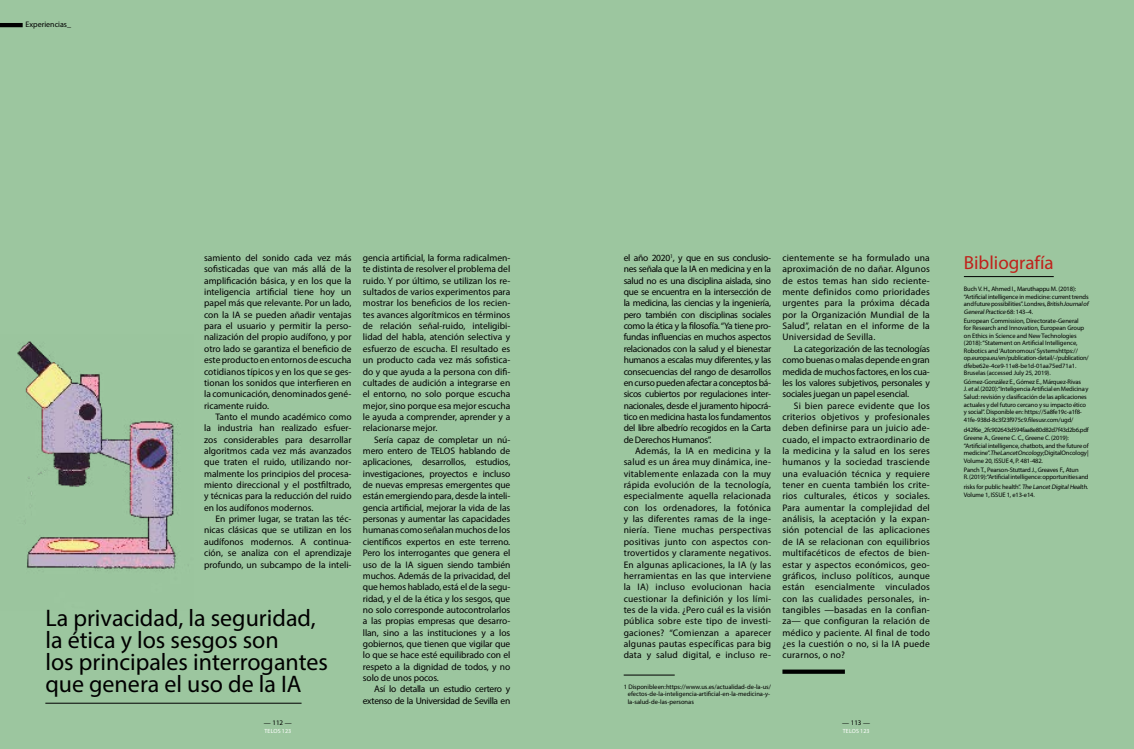
<style>
.page{position:relative;width:1134px;height:749px;background:#fff}
.page>*{position:absolute;margin:0;border:0;box-sizing:border-box;transform-origin:0 0}
.t1{font:24px/22px "Myriad Pro";color:#000}
.t2{font:19px "Myriad Pro";color:#c0211b}
.t3{font:9.5px/11.3px "Myriad Pro";color:#000;text-align:justify}
.t4{font:9.5px/11.3px "Myriad Pro";letter-spacing:-.03em;color:#000;text-align:right}
.t5{font:8px "Myriad Pro";color:#000}
.t6{font:7px "Myriad Pro";color:#000}
.t7{font:6.5px/7.5px "Myriad Pro";letter-spacing:-.02em;color:#000}
.t8{font:6.5px/7.5px "Myriad Pro";color:#000}
.t9{font:6.5px/8.9px "Myriad Pro";letter-spacing:-.04em;color:#000}
.t10{font:6px "Myriad Pro";letter-spacing:.01em;color:#fff}
</style>
<div class="page">
<div style="left:0;top:0;width:1134px;height:748px;background:#9cc69f"></div>
<hr style="left:964px;top:276px;width:90px;height:1px;background:#000">
<img style="left:17px;top:341px;width:172px;height:230px">
<hr style="left:624px;top:674px;width:51px;height:1px;background:#000">
<svg style="left:782px;top:669px;width:63px;height:4px"></svg>
<hr style="left:45px;top:702px;width:257px;height:1px;background:#000">
<hr style="left:0;top:23px;width:23px;height:4px;background:#000">
<p class="t5" style="left:26px;top:20px;width:47px">Experiencias_</p>
<p class="t3" style="left:204px;top:252px;width:149px">samiento del sonido cada vez más sofisticadas que van más allá de la amplificación básica, y en los que la inteligencia artificial tiene hoy un papel más que relevante. Por un lado, con la IA se pueden añadir ventajas para el usuario y permitir la perso&shy;nalización del propio audífono, y por otro lado se garantiza el beneficio de este producto en entornos de escucha cotidianos típicos y en los que se ges&shy;tionan los sonidos que interfieren en la comunicación, denominados gené&shy;ricamente ruido.</p>
<p class="t3" style="left:204px;top:411px;width:149px;text-indent:11px">Tanto el mundo académico como la industria han realizado esfuer&shy;zos considerables para desarrollar algoritmos cada vez más avanzados que traten el ruido, utilizando nor&shy;malmente los principios del procesa&shy;miento direccional y el postfiltrado, y técnicas para la reducción del ruido en los audífonos modernos.</p>
<p class="t3" style="left:204px;top:513px;width:149px;text-indent:11px">En primer lugar, se tratan las téc&shy;nicas clásicas que se utilizan en los audífonos modernos. A continua&shy;ción, se analiza con el aprendizaje profundo, un subcampo de la inteli-</p>
<h1 class="t1" style="left:45px;top:606px;width:284px">La privacidad, la seguridad, la ética y los sesgos son<br>los principales interrogantes que genera el uso de la IA</h1>
<p class="t6" style="left:264px;top:718px;width:29px">— 112 —</p>
<p class="t10" style="left:264px;top:727px;width:28px">TELOS 123</p>
<p class="t3" style="left:363px;top:252px;width:149px">gencia artificial, la forma radicalmen&shy;te distinta de resolver el problema del ruido. Y por último, se utilizan los re&shy;sultados de varios experimentos para mostrar los beneficios de los recien&shy;tes avances algorítmicos en términos de relación señal-ruido, inteligibi&shy;lidad del habla, atención selectiva y esfuerzo de escucha. El resultado es un producto cada vez más sofistica&shy;do y que ayuda a la persona con difi&shy;cultades de audición a integrarse en el entorno, no solo porque escucha mejor, sino porque esa mejor escucha le ayuda a comprender, aprender y a relacionarse mejor.</p>
<p class="t3" style="left:363px;top:433px;width:149px;text-indent:11px">Sería capaz de completar un nú&shy;mero entero de TELOS hablando de aplicaciones, desarrollos, estudios, investigaciones, proyectos e incluso de nuevas empresas emergentes que están emergiendo para, desde la inteli&shy;gencia artificial, mejorar la vida de las personas y aumentar las capacidades humanas como señalan muchos de los científicos expertos en este terreno.<br>Pero los interrogantes que genera el uso de la IA siguen siendo también muchos. Además de la privacidad, del que hemos hablado, está el de la segu&shy;ridad, y el de la ética y los sesgos, que no solo corresponde autocontrolarlos a las propias empresas que desarro&shy;llan, sino a las instituciones y a los gobiernos, que tienen que vigilar que lo que se hace esté equilibrado con el respeto a la dignidad de todos, y no solo de unos pocos.</p>
<p class="t4" style="left:363px;top:683px;width:149px">Así lo detalla un estudio certero y extenso de la Universidad de Sevilla en</p>
<p class="t8" style="left:628px;top:682px;width:145px;text-indent:-4px">1 Disponible en: https://www.us.es/actualidad-de-la-us/ efectos-de-la-inteligencia-artificial-en-la-medicina-y&shy;la-salud-de-las-personas</p>
<p class="t3" style="left:624px;top:252px;width:149px">el año 2020<sup>1</sup>, y que en sus conclusio&shy;nes señala que la IA en medicina y en la salud no es una disciplina aislada, sino que se encuentra en la intersección de la medicina, las ciencias y la ingeniería, pero también con disciplinas sociales como la ética y la filosofía. “Ya tiene pro&shy;fundas influencias en muchos aspectos relacionados con la salud y el bienestar humanos a escalas muy diferentes, y las consecuencias del rango de desarrollos en curso pueden afectar a conceptos bá- sicos cubiertos por regulaciones inter&shy;nacionales, desde el juramento hipocrá- tico en medicina hasta los fundamentos del libre albedrío recogidos en la Carta de Derechos Humanos”.</p>
<p class="t3" style="left:624px;top:445px;width:149px;text-indent:11px">Además, la IA en medicina y la salud es un área muy dinámica, ine&shy;vitablemente enlazada con la muy rápida evolución de la tecnología, especialmente aquella relacionada con los ordenadores, la fotónica y las diferentes ramas de la inge&shy;niería. Tiene muchas perspectivas positivas junto con aspectos con&shy;trovertidos y claramente negativos.<br>En algunas aplicaciones, la IA (y las herramientas en las que interviene la IA) incluso evolucionan hacia cuestionar la definición y los lími&shy;tes de la vida. ¿Pero cuá l es la visión pú blica sobre este tipo de investi&shy;gaciones? “Comienzan a aparecer algunas pautas específicas para big data y salud digital, e incluso re-</p>
<p class="t3" style="left:782px;top:252px;width:149px">cientemente se ha formulado una aproximación de no dañar. Algunos de estos temas han sido reciente&shy;mente definidos como prioridades urgentes para la próxima década por la Organización Mundial de la Salud”, relatan en el informe de la Universidad de Sevilla.</p>
<p class="t3" style="left:782px;top:343px;width:149px;text-indent:11px">La categorización de las tecnologías como buenas o malas depende en gran medida de muchos factores, en los cua&shy;les los valores subjetivos, personales y sociales juegan un papel esencial.</p>
<p class="t3" style="left:782px;top:399px;width:149px;text-indent:11px">Si bien parece evidente que los criterios objetivos y profesionales deben definirse para un juicio ade&shy;cuado, el impacto extraordinario de la medicina y la salud en los seres humanos y la sociedad trasciende una evaluación técnica y requiere tener en cuenta también los crite&shy;rios culturales, éticos y sociales.<br>Para aumentar la complejidad del aná lisis, la aceptación y la expan&shy;sión potencial de las aplicaciones de IA se relacionan con equilibrios multifacéticos de efectos de bien&shy;estar y aspectos econó micos, geo&shy;gráficos, incluso políticos, aunque está n esencialmente vinculados con las cualidades personales, in&shy;tangibles —basadas en la confian&shy;za— que configuran la relación de médico y paciente. Al final de todo ¿es la cuestión o no, si la IA puede curarnos, o no?</p>
<p class="t6" style="left:842px;top:718px;width:29px">— 113 —</p>
<p class="t10" style="left:843px;top:727px;width:28px">TELOS 123</p>
<h2 class="t2" style="left:964px;top:251px;width:91px">Bibliografía</h2>
<p class="t7" style="left:964px;top:285px;width:126px">Buch V. H., Ahmed I., Maruthappu M. (2018): “Artificial intelligence in medicine: current trends and future possibilities”.Londres,British Journalof GeneralPractice 6 8 : 1 43 –4 .</p>
<p class="t7" style="left:964px;top:316px;width:126px">European Commission, Directorate-General<br>for Research and Innovation, European Group on Ethics in Science and New Technologies (2018): “Statement on Artificial Intelligence, Robotics and ‘Autonomous’ Systemshttps:// op.europa.eu/en/publication-detail/-/publication/ dfebe62e-4ce9-11e8-be1d-01aa75ed71a1.<br>Bruselas (accessed July 25, 2019).</p>
<p class="t7" style="left:964px;top:378px;width:126px">Gómez-Gonzá lez E., Gómez E., Má rquez-Rivas<br>J. etal.(2020): “Inteligencia Artificial en Medicina y Salud: revisión y clasificación de las aplicaciones actuales y del futuro cercano y su impacto ético y social”. Disponible en: https://5a8fe19c-a1f8- 41fe-938d-8c3f23f975c9.filesusr.com/ugd/</p>
<p class="t9" style="left:964px;top:424px;width:126px">d42f6e_2fc902643d594faa8e80d82d7f43d2b6.pdf<br>Greene A., Greene C. C., Greene C. (2019):</p>
<p class="t7" style="left:964px;top:442px;width:126px;text-align:justify">“Artificial intelligence, chatbots, and the future of medicine”. The LancetOncology;Digital Oncology | Volume 20, ISSUE 4, P. 481-482.</p>
<p class="t7" style="left:964px;top:465px;width:126px">Panch T., Pearson-Stuttard J., Greaves F., Atun<br>R. (2019): “Artificial intelligence: opportunities and</p>
<p class="t7" style="left:964px;top:483px;width:127px">ri s ks fo r p u b l i c h ea l t h”. The LancetDigitalHealth.<br>Volume 1, ISSUE 1, e13-e14.</p>
</div>
